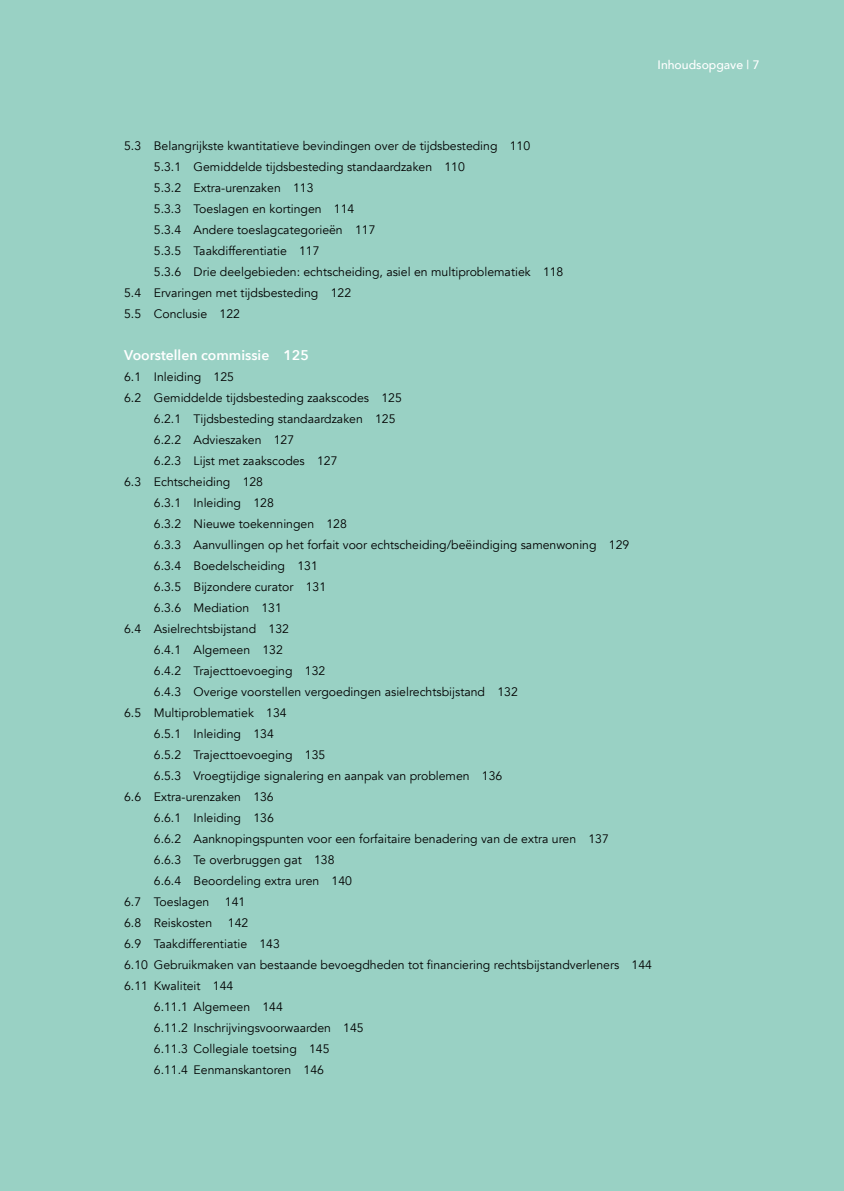
<style>
.page{position:relative;width:844px;height:1191px;background:#fff}
.page>*{position:absolute;margin:0;border:0;box-sizing:border-box;transform-origin:0 0}
.t1{font:600 14px "Avenir Next";color:#fff}
.t2{font:12.25px "Avenir";color:#000}
.t3{font:500 12.25px "Avenir";color:#fff}
</style>
<div class="page">
<div style="left:0;top:0;width:843px;height:1191px;background:#99d1c4"></div>
<p class="t3" style="left:657px;top:54px;width:103px">Inhoudsopgave | 7</p>
<p class="t2" style="left:124px;top:138px;width:407px">5.3 Belangrijkste kwantitatieve bevindingen over de tijdsbesteding 110</p>
<p class="t2" style="left:154px;top:159px;width:312px">5.3.1 Gemiddelde tijdsbesteding standaardzaken 110</p>
<p class="t2" style="left:154px;top:180px;width:161px">5.3.2 Extra-urenzaken 113</p>
<p class="t2" style="left:154px;top:201px;width:202px">5.3.3 Toeslagen en kortingen 114</p>
<p class="t2" style="left:154px;top:222px;width:223px">5.3.4 Andere toeslagcategorieën 117</p>
<p class="t2" style="left:154px;top:243px;width:167px">5.3.5 Taakdifferentiatie 117</p>
<p class="t2" style="left:154px;top:264px;width:411px">5.3.6 Drie deelgebieden: echtscheiding, asiel en multiproblematiek 118</p>
<p class="t2" style="left:124px;top:285px;width:228px">5.4 Ervaringen met tijdsbesteding 122</p>
<p class="t2" style="left:124px;top:306px;width:117px">5.5 Conclusie 122</p>
<p class="t1" style="left:124px;top:343px;width:186px">Voorstellen commissie 125</p>
<p class="t2" style="left:124px;top:369px;width:111px">6.1 Inleiding 125</p>
<p class="t2" style="left:124px;top:390px;width:279px">6.2 Gemiddelde tijdsbesteding zaakscodes 125</p>
<p class="t2" style="left:154px;top:411px;width:243px">6.2.1 Tijdsbesteding standaardzaken 125</p>
<p class="t2" style="left:154px;top:432px;width:142px">6.2.2 Advieszaken 127</p>
<p class="t2" style="left:154px;top:453px;width:185px">6.2.3 Lijst met zaakscodes 127</p>
<p class="t2" style="left:124px;top:474px;width:140px">6.3 Echtscheiding 128</p>
<p class="t2" style="left:154px;top:495px;width:121px">6.3.1 Inleiding 128</p>
<p class="t2" style="left:154px;top:516px;width:194px">6.3.2 Nieuwe toekenningen 128</p>
<p class="t2" style="left:154px;top:537px;width:477px">6.3.3 Aanvullingen op het forfait voor echtscheiding/beëindiging samenwoning 129</p>
<p class="t2" style="left:154px;top:558px;width:165px">6.3.4 Boedelscheiding 131</p>
<p class="t2" style="left:154px;top:579px;width:174px">6.3.5 Bijzondere curator 131</p>
<p class="t2" style="left:154px;top:600px;width:129px">6.3.6 Mediation 131</p>
<p class="t2" style="left:124px;top:621px;width:166px">6.4 Asielrechtsbijstand 132</p>
<p class="t2" style="left:154px;top:642px;width:130px">6.4.1 Algemeen 132</p>
<p class="t2" style="left:154px;top:663px;width:173px">6.4.2 Trajecttoevoeging 132</p>
<p class="t2" style="left:154px;top:684px;width:365px">6.4.3 Overige voorstellen vergoedingen asielrechtsbijstand 132</p>
<p class="t2" style="left:124px;top:705px;width:164px">6.5 Multiproblematiek 134</p>
<p class="t2" style="left:154px;top:726px;width:121px">6.5.1 Inleiding 134</p>
<p class="t2" style="left:154px;top:747px;width:173px">6.5.2 Trajecttoevoeging 135</p>
<p class="t2" style="left:154px;top:768px;width:350px">6.5.3 Vroegtijdige signalering en aanpak van problemen 136</p>
<p class="t2" style="left:124px;top:789px;width:151px">6.6 Extra-urenzaken 136</p>
<p class="t2" style="left:154px;top:810px;width:121px">6.6.1 Inleiding 136</p>
<p class="t2" style="left:154px;top:831px;width:456px">6.6.2 Aanknopingspunten voor een forfaitaire benadering van de extra uren 137</p>
<p class="t2" style="left:154px;top:852px;width:182px">6.6.3 Te overbruggen gat 138</p>
<p class="t2" style="left:154px;top:873px;width:200px">6.6.4 Beoordeling extra uren 140</p>
<p class="t2" style="left:124px;top:894px;width:87px">6.7 Toeslagen</p>
<p class="t2" style="left:225px;top:894px;width:22px">141</p>
<p class="t2" style="left:124px;top:915px;width:90px">6.8 Reiskosten</p>
<p class="t2" style="left:228px;top:915px;width:22px">142</p>
<p class="t2" style="left:124px;top:936px;width:157px">6.9 Taakdifferentiatie 143</p>
<p class="t2" style="left:124px;top:957px;width:529px">6.10 Gebruikmaken van bestaande bevoegdheden tot financiering rechtsbijstandverleners 144</p>
<p class="t2" style="left:124px;top:978px;width:111px">6.11 Kwaliteit 144</p>
<p class="t2" style="left:154px;top:999px;width:130px">6.11.1 Algemeen 144</p>
<p class="t2" style="left:154px;top:1020px;width:211px">6.11.2 Inschrijvingsvoorwaarden 145</p>
<p class="t2" style="left:154px;top:1041px;width:177px">6.11.3 Collegiale toetsing 145</p>
<p class="t2" style="left:154px;top:1062px;width:171px">6.11.4 Eenmanskantoren 146</p>
</div>
